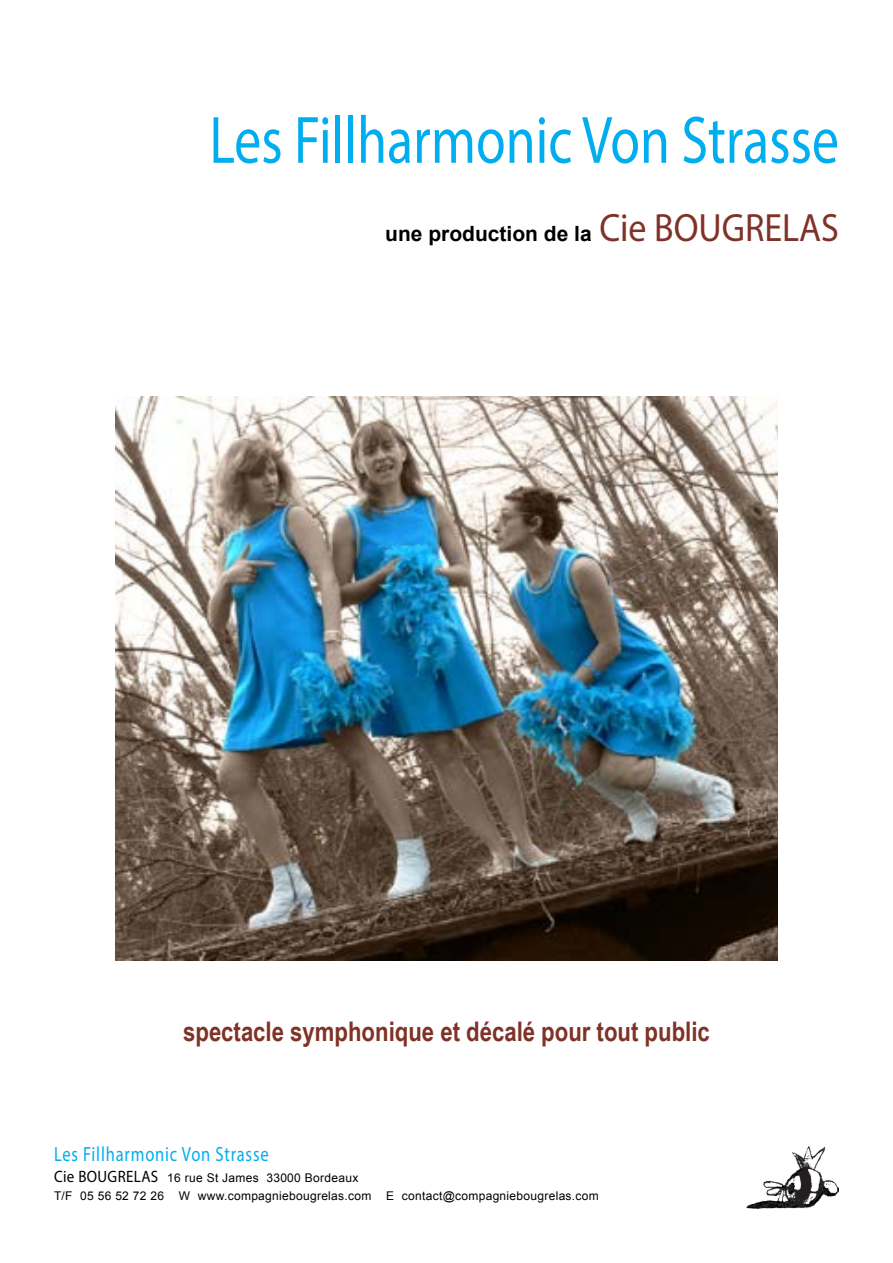
<style>
.page{position:relative;width:893px;height:1263px;background:#fff}
.page>*{position:absolute;margin:0;border:0;box-sizing:border-box;transform-origin:0 0}
.t1{font:67.5px "Myriad Pro";color:#00aeef;scale:.8 1}
.t2{font:700 27px "Arial Narrow";color:#7f3227}
.t3{font:700 21px "Arial";color:#000}
.t4{font:20.7px "Myriad Pro";letter-spacing:.05em;color:#00aeef;scale:.8 1}
.t5{font:12px/18px "Arial";letter-spacing:.025em;color:#000}
.s1{font-family:"Myriad Pro";font-weight:400;font-size:39.6px;color:#7f3227}
.s2{font-family:"Myriad Pro";font-size:16.5px}
</style>
<div class="page">
<img style="left:746px;top:1146px;width:93px;height:63px">
<img style="left:116px;top:396px;width:661px;height:564px">
<h1 class="t1" style="left:209px;top:98px;width:788px">Les Fillharmonic Von Strasse</h1>
<h3 class="t3" style="left:385px;top:220px;width:455px">une production de la <span class="s1">Cie BOUGRELAS</span></h3>
<h2 class="t2" style="left:183px;top:1011px;width:528px">spectacle symphonique et décalé pour tout public</h2>
<h3 class="t4" style="left:54px;top:1142px;width:270px">Les Fillharmonic Von Strasse</h3>
<p class="t5" style="left:54px;top:1169px;width:546px"><span class="s2">Cie BOUGRELAS</span> 16 rue St James 33000 Bordeaux<br>T/F 05 56 52 72 26 W www.compagniebougrelas.com E contact@compagniebougrelas.com</p>
</div>
